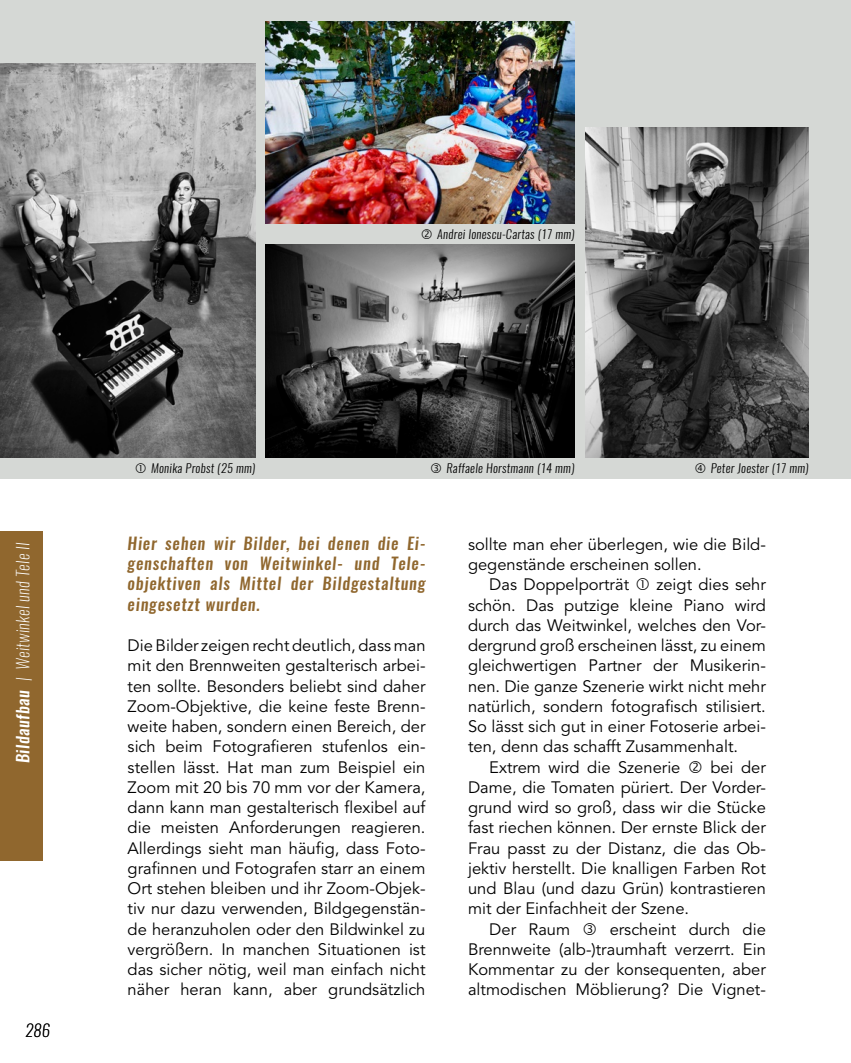
<style>
.page{position:relative;width:851px;height:1063px;background:#fff}
.page>*{position:absolute;margin:0;border:0;box-sizing:border-box;transform-origin:0 0}
.Fließtext_weitere_Ab{font:16.5px/20.2px "Avenir LT Pro";color:#000;text-align:justify}
.Fließtext_erster_Abs{font:16.5px/20.2px "Avenir LT Pro";color:#000;text-align:justify}
.Oswald_Zwischentexte{font:italic 500 16.5px/20.2px "Oswald";letter-spacing:.05em;color:#90672e;text-align:justify}
.t1{font:italic 200 16.5px "Oswald";letter-spacing:.03em;color:#fff}
.t2{font:italic 200 16.5px "Oswald";color:#000}
.t3{font:italic 300 12px "Oswald";letter-spacing:.03em;color:#000}
.s1{font-weight:500}
</style>
<div class="page">
<div style="left:0;top:0;width:850px;height:478px;background:#d5d8d5"></div>
<div style="left:0;top:531px;width:43px;height:330px;background:#90672e"></div>
<img style="left:0;top:64px;width:255px;height:393px">
<img style="left:266px;top:21px;width:308px;height:202px">
<img style="left:266px;top:244px;width:308px;height:213px">
<img style="left:585px;top:128px;width:223px;height:329px">
<p class="t3" style="left:437px;top:226px;width:139px">Andrei Ionescu-Cartas (17 mm)</p>
<p class="t1" style="left:11px;top:763px;width:222px;rotate:-90deg"><span class="s1">Bildaufbau</span> | Weitwinkel und Tele II</p>
<p class="t2" style="left:26px;top:1019px;width:26px">286</p>
<p class="t3" style="left:151px;top:459px;width:106px">Monika Probst (25 mm)</p>
<p class="t3" style="left:446px;top:459px;width:129px">Raffaele Horstmann (14 mm)</p>
<p class="t3" style="left:710px;top:459px;width:99px">Peter Joester (17 mm)</p>
<p class="Oswald_Zwischentexte" style="left:128px;top:533px;width:299px">Hier sehen wir Bilder, bei denen die Ei&shy;genschaften von Weitwinkel- und Tele&shy;objektiven als Mittel der Bildgestaltung eingesetzt wurden.</p>
<p class="Fließtext_erster_Abs" style="left:128px;top:636px;width:299px">Die Bilder zeigen recht deutlich, dass man mit den Brennweiten gestalterisch arbei&shy;ten sollte. Besonders beliebt sind daher Zoom-Objektive, die keine feste Brenn&shy;weite haben, sondern einen Bereich, der sich beim Fotografieren stufenlos ein&shy;stellen lässt. Hat man zum Beispiel ein Zoom mit 20 bis 70 mm vor der Kamera, dann kann man gestalterisch flexibel auf die meisten Anforderungen reagieren.<br>Allerdings sieht man häufig, dass Foto&shy;grafinnen und Fotografen starr an einem Ort stehen bleiben und ihr Zoom-Objek&shy;tiv nur dazu verwenden, Bildgegenstän&shy;de heranzuholen oder den Bildwinkel zu vergrößern. In manchen Situationen ist das sicher nötig, weil man einfach nicht näher heran kann, aber grundsätzlich</p>
<p class="Fließtext_erster_Abs" style="left:468px;top:534px;width:299px">sollte man eher überlegen, wie die Bild&shy;gegenstände erscheinen sollen.</p>
<p class="Fließtext_weitere_Ab" style="left:489px;top:575px;width:141px">Das Doppelporträt</p>
<p class="Fließtext_weitere_Ab" style="left:468px;top:575px;width:299px;text-indent:188px">zeigt dies sehr schön. Das putzige kleine Piano wird durch das Weitwinkel, welches den Vor&shy;dergrund groß erscheinen lässt, zu einem gleichwertigen Partner der Musikerin&shy;nen. Die ganze Szenerie wirkt nicht mehr natürlich, sondern fotografisch stilisiert.<br>So lässt sich gut in einer Fotoserie arbei&shy;ten, denn das schafft Zusammenhalt.</p>
<p class="Fließtext_weitere_Ab" style="left:489px;top:757px;width:193px">Extrem wird die Szenerie</p>
<p class="Fließtext_weitere_Ab" style="left:468px;top:757px;width:299px;text-indent:242px">bei der Dame, die Tomaten püriert. Der Vorder&shy;grund wird so groß, dass wir die Stücke fast riechen können. Der ernste Blick der Frau passt zu der Distanz, die das Ob&shy;jektiv herstellt. Die knalligen Farben Rot und Blau (und dazu Grün) kontrastieren mit der Einfachheit der Szene.</p>
<p class="Fließtext_weitere_Ab" style="left:489px;top:919px;width:82px">Der Raum</p>
<p class="Fließtext_weitere_Ab" style="left:468px;top:919px;width:299px;text-indent:142px">erscheint durch die Brennweite (alb-)traumhaft verzerrt. Ein Kommentar zu der konsequenten, aber altmodischen Möblierung? Die Vignet-</p>
</div>
